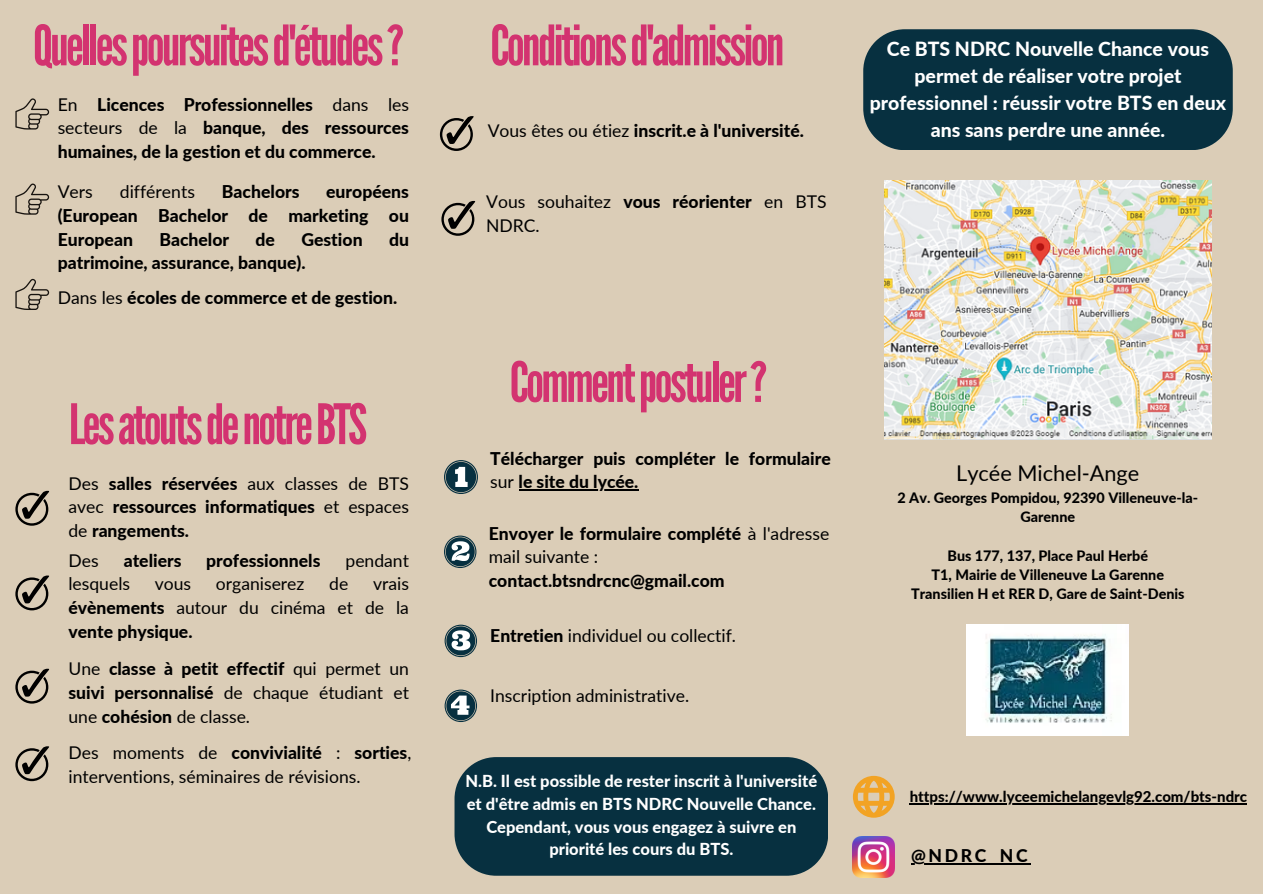
<style>
.page{position:relative;width:1263px;height:894px;background:#fff}
.page>*{position:absolute;margin:0;border:0;box-sizing:border-box;transform-origin:0 0}
.t1{font:55.5px "League Gothic";letter-spacing:-.05em;color:#d33370}
.t2{font:21.75px "Lato";color:#000}
.t3{font:800 19.5px/27px "Lato";color:#fff;text-align:center}
.t4{font:800 17.55px/23.7px "Lato";color:#000;text-align:justify}
.t5{font:17.55px/23.7px "Lato";color:#000}
.t6{font:800 16.5px/22.5px "Lato";color:#fff;text-align:center}
.t7{font:800 15px "Lato";color:#000}
.t8{font:800 14.4px/19.4px "Lato";color:#000;text-align:center}
.s1{font-weight:400}
.s2{font-weight:800}
</style>
<div class="page">
<div style="left:0;top:0;width:1263px;height:893px;background:#dbcdb7"></div>
<svg style="left:15px;top:98px;width:34px;height:31px"></svg>
<svg style="left:15px;top:183px;width:34px;height:32px"></svg>
<svg style="left:15px;top:278px;width:34px;height:32px"></svg>
<svg style="left:15px;top:490px;width:34px;height:35px"></svg>
<svg style="left:15px;top:575px;width:34px;height:35px"></svg>
<svg style="left:15px;top:668px;width:34px;height:35px"></svg>
<svg style="left:15px;top:746px;width:34px;height:35px"></svg>
<img style="left:967px;top:624px;width:162px;height:111px">
<div style="left:863px;top:29px;width:370px;height:121px;background:#073040"></div>
<img style="left:884px;top:180px;width:328px;height:259px">
<svg style="left:853px;top:775px;width:41px;height:42px"></svg>
<img style="left:853px;top:836px;width:41px;height:41px">
<hr style="left:910px;top:803px;width:337px;height:1px;background:#000">
<hr style="left:911px;top:863px;width:119px;height:1px;background:#000">
<svg style="left:440px;top:116px;width:34px;height:35px"></svg>
<svg style="left:441px;top:201px;width:34px;height:35px"></svg>
<svg style="left:444px;top:460px;width:34px;height:33px"></svg>
<svg style="left:444px;top:535px;width:32px;height:33px"></svg>
<svg style="left:445px;top:624px;width:32px;height:33px"></svg>
<svg style="left:445px;top:689px;width:32px;height:32px"></svg>
<hr style="left:518px;top:489px;width:120px;height:1px;background:#000">
<div style="left:454px;top:757px;width:374px;height:118px;background:#073040"></div>
<h1 class="t1" style="left:33px;top:13px;width:372px">Quellespoursuitesd'études?</h1>
<p class="t4" style="left:58px;top:92px;width:353px"><span class="s1">En</span> Licences Professionnelles <span class="s1">dans les secteurs de la</span> banque, des ressources humaines, de la gestion et du commerce.</p>
<h3 class="t5" style="left:58px;top:179px;width:37px">Vers</h3>
<h3 class="t5" style="left:120px;top:179px;width:77px">différents</h3>
<h3 class="t4" style="left:222px;top:179px;width:79px">Bachelors</h3>
<h3 class="t4" style="left:58px;top:179px;width:353px;text-indent:268px">européens (European Bachelor de marketing ou European</h3>
<h3 class="t4" style="left:159px;top:227px;width:71px">Bachelor</h3>
<h3 class="t4" style="left:256px;top:227px;width:21px">de</h3>
<h3 class="t4" style="left:301px;top:227px;width:63px">Gestion</h3>
<h3 class="t4" style="left:389px;top:227px;width:21px">du</h3>
<h3 class="t4" style="left:58px;top:250px;width:249px">patrimoine, assurance, banque).</h3>
<h1 class="t4" style="left:58px;top:285px;width:341px"><span class="s1">Dans les</span> écoles de commerce et de gestion.</h1>
<h6 class="t1" style="left:69px;top:392px;width:300px">LesatoutsdenotreBTS</h6>
<p class="t4" style="left:68px;top:471px;width:342px"><span class="s1">Des</span> salles réservées <span class="s1">aux classes de BTS avec</span> ressources informatiques <span class="s1">et espaces de</span> rangements.</p>
<h2 class="t5" style="left:68px;top:548px;width:32px">Des</h2>
<h2 class="t4" style="left:124px;top:548px;width:59px">ateliers</h2>
<h2 class="t4" style="left:206px;top:548px;width:116px">professionnels</h2>
<h2 class="t5" style="left:345px;top:548px;width:65px">pendant</h2>
<h2 class="t5" style="left:68px;top:571px;width:63px">lesquels</h2>
<h2 class="t5" style="left:155px;top:571px;width:38px">vous</h2>
<h2 class="t5" style="left:216px;top:571px;width:90px">organiserez</h2>
<h2 class="t5" style="left:329px;top:571px;width:21px">de</h2>
<h2 class="t5" style="left:68px;top:571px;width:342px;text-align:justify;text-indent:305px">vrais <span class="s2">évènements</span> autour du cinéma et de la <span class="s2">vente physique.</span></h2>
<p class="t4" style="left:68px;top:656px;width:342px"><span class="s1">Une</span> classe à petit effectif <span class="s1">qui permet un </span>suivi personnalisé <span class="s1">de chaque étudiant et une</span> cohésion <span class="s1">de classe.</span></p>
<h3 class="t5" style="left:68px;top:740px;width:344px">Des moments de <span class="s2">convivialité</span> : <span class="s2">sorties</span>, interventions, séminaires de révisions.</h3>
<h1 class="t1" style="left:490px;top:13px;width:296px">Conditionsd'admission</h1>
<h6 class="t4" style="left:488px;top:119px;width:318px"><span class="s1">Vous êtes ou étiez</span> inscrit.e à l'université.</h6>
<p class="t5" style="left:486px;top:189px;width:342px">Vous souhaitez <span class="s2">vous réorienter</span> en BTS<br>NDRC.</p>
<h3 class="t3" style="left:870px;top:35px;width:358px">Ce BTS NDRC Nouvelle Chance vous permet de réaliser votre projet professionnel : réussir votre BTS en deux ans sans perdre une année.</h3>
<p class="t1" style="left:510px;top:350px;width:259px">Commentpostuler?</p>
<h6 class="t4" style="left:490px;top:446px;width:342px">Télécharger puis compléter le formulaire <span class="s1">sur</span> le site du lycée.</h6>
<h6 class="t4" style="left:489px;top:521px;width:342px;text-align:left">Envoyer le formulaire complété <span class="s1">à l'adresse mail suivante : </span>contact.btsndrcnc@gmail.com</h6>
<p class="t5" style="left:490px;top:623px;width:247px"><span class="s2">Entretien</span> individuel ou collectif.</p>
<h6 class="t5" style="left:490px;top:682px;width:200px">Inscription administrative.</h6>
<p class="t6" style="left:465px;top:769px;width:353px">N.B. Il est possible de rester inscrit à l'université et d'être admis en BTS NDRC Nouvelle Chance.<br>Cependant, vous vous engagez à suivre en priorité les cours du BTS.</p>
<h1 class="t2" style="left:956px;top:459px;width:185px">Lycée Michel-Ange</h1>
<p class="t8" style="left:897px;top:487px;width:302px">2 Av. Georges Pompidou, 92390 Villeneuve-la-<br>Garenne</p>
<h6 class="t8" style="left:948px;top:545px;width:202px">Bus 177, 137, Place Paul Herbé</h6>
<p class="t8" style="left:932px;top:564px;width:234px">T1, Mairie de Villeneuve La Garenne</p>
<h6 class="t8" style="left:911px;top:584px;width:275px">Transilien H et RER D, Gare de Saint-Denis</h6>
<p class="t7" style="left:910px;top:787px;width:339px">https://www.lyceemichelangevlg92.com/bts-ndrc</p>
<h6 class="t4" style="left:911px;top:843px;width:118px">@NDRC_NC</h6>
</div>
